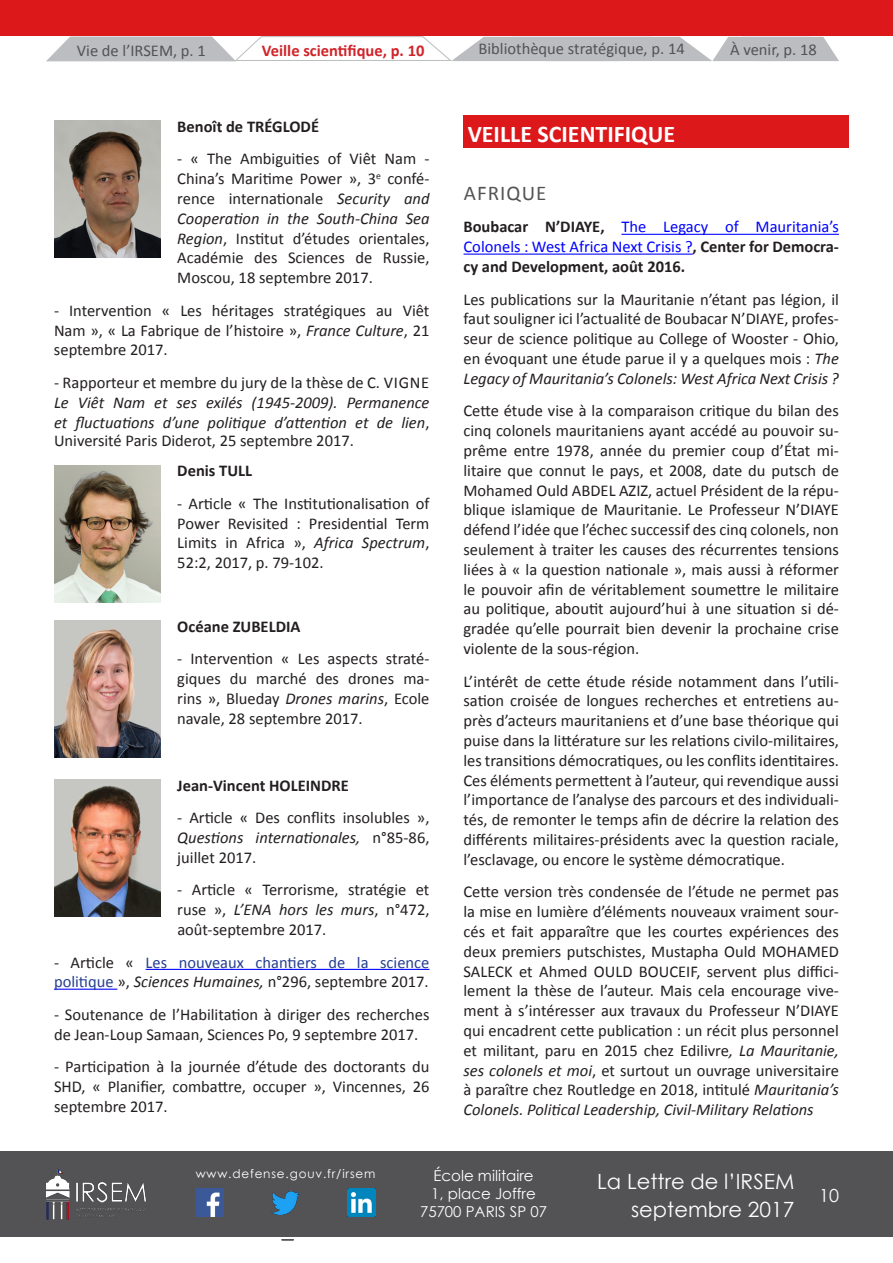
<style>
.page{position:relative;width:893px;height:1263px;background:#fff}
.page>*{position:absolute;margin:0;border:0;box-sizing:border-box;transform-origin:0 0}
.t1{font:700 24px "Calibri";color:#fff}
.t2{font:21px/27px "Century Gothic";color:#fff;text-align:right}
.Sous-titre_gris_sous{font:21px "Calibri";color:#535355}
.t3{font:18px "Century Gothic";color:#fff}
.Texte_courant__Etude{font:16.5px/19.8px "Calibri";color:#231f20;text-align:justify}
.Texte_courant__Etude-2{font:italic 16.5px/19.8px "Calibri";color:#231f20}
.Sous-titre_gris_sous-2{font:700 16.5px/19.8px "Calibri";color:#231f20;text-align:justify}
.Texte_courant__Etude-3{font:16.5px/19.8px "Calibri";color:#253f8e}
.Texte_courant__Etude-4{font:700 16.5px "Calibri";color:#231f20}
.Onglet_inactif{font:16.5px "Calibri";color:#535355}
.Onglet_inactif-2{font:700 16.5px "Calibri";color:#d1232a}
.Onglet_actif{font:16.5px "Calibri";color:#535355}
.t4{font:15px/18px "Century Gothic";color:#fff;text-align:center}
.t5{font:12px "Century Gothic";letter-spacing:.07em;color:#fff}
.s1{font-style:italic}
.s2{font-style:normal}
.s3{color:#231f20}
.s4{font-style:italic;color:#231f20}
.s5{font-weight:400;color:#00f}
</style>
<div class="page">
<div style="left:0;top:1151px;width:893px;height:85px;background:#535355"></div>
<img style="left:46px;top:1169px;width:100px;height:51px">
<img style="left:196px;top:1189px;width:28px;height:28px">
<img style="left:272px;top:1191px;width:28px;height:23px">
<img style="left:348px;top:1189px;width:28px;height:28px">
<div style="left:0;top:0;width:893px;height:36px;background:#dd181b"></div>
<hr style="left:146px;top:969px;width:283px;height:1px;background:#00f">
<hr style="left:54px;top:989px;width:63px;height:1px;background:#00f">
<img style="left:54px;top:121px;width:106px;height:137px">
<img style="left:54px;top:465px;width:106px;height:137px">
<img style="left:54px;top:621px;width:106px;height:136px">
<img style="left:54px;top:780px;width:106px;height:136px">
<hr style="left:621px;top:234px;width:218px;height:1px;background:#00f">
<hr style="left:463px;top:254px;width:230px;height:1px;background:#00f">
<div style="left:463px;top:115px;width:386px;height:32px;background:#dd181b"></div>
<svg style="left:46px;top:36px;width:793px;height:25px"></svg>
<p class="Onglet_actif" style="left:77px;top:40px;width:62px">Vie de l’IRSE</p>
<p class="Onglet_actif" style="left:159px;top:40px;width:48px">M, p. 1</p>
<p class="Onglet_inactif-2" style="left:262px;top:40px;width:164px">Veille scientifique, p. 10</p>
<p class="Onglet_inactif" style="left:479px;top:38px;width:208px">Bibliothèque stratégique, p. 14</p>
<p class="Onglet_inactif" style="left:730px;top:39px;width:88px">À venir, p. 18</p>
<p class="Texte_courant__Etude-4" style="left:177px;top:116px;width:143px">Benoît de TRÉGLODÉ</p>
<p class="Texte_courant__Etude" style="left:177px;top:149px;width:254px">- « The Ambiguities of Viêt Nam - China’s Maritime Power », 3<sup>e</sup> confé&shy;rence internationale <span class="s1">Security and Cooperation in the South-China Sea Region</span>, I nstitut d’études orientales, Académie des Sciences de Russie, Moscou, 18 septembre 2017.</p>
<p class="Texte_courant__Etude" style="left:54px;top:300px;width:377px">- I ntervention « Les héritages stratégiques au Viêt N am », « La Fabrique de l’histoire », <span class="s1">France Culture</span>, 21 septembre 2017.</p>
<p class="Texte_courant__Etude-2" style="left:54px;top:372px;width:377px"><span class="s2">- Rapporteur et membre du jury de la thèse de C. VIGNE<br></span>Le Viêt Nam et ses exilés (1945-2009). Permanence et fluctuations d’une politique d’attention et de lien<span class="s2">,</span></p>
<p class="Texte_courant__Etude" style="left:54px;top:430px;width:301px">Université Paris Diderot, 25 septembre 2017.</p>
<p class="Texte_courant__Etude-4" style="left:177px;top:460px;width:76px">Denis TULL</p>
<p class="Texte_courant__Etude" style="left:177px;top:493px;width:254px">- Article « The I nstitutionalisation of Power Revisited : Presidential Term Limits in Africa », <span class="s1">Africa Spectrum</span>, 52:2, 2017, p. 79-102.</p>
<p class="Texte_courant__Etude-4" style="left:177px;top:615px;width:125px">Océane ZUBELDIA</p>
<p class="Texte_courant__Etude" style="left:177px;top:649px;width:254px">- I ntervention « Les aspects straté&shy;giques du marché des drones ma&shy;rins », Blueday <span class="s1">Drones marins</span>, Ecole navale, 28 septembre 2017.</p>
<p class="Texte_courant__Etude-4" style="left:177px;top:775px;width:173px">Jean-Vincent HOLEINDRE</p>
<p class="Texte_courant__Etude" style="left:177px;top:808px;width:254px">- Article « Des conflits insolubles », <span class="s1">Questions internationales,</span> n°85-86, juillet 2017.</p>
<p class="Texte_courant__Etude" style="left:177px;top:880px;width:254px">- Article « Terrorisme, stratégie et ruse », <span class="s1">L’ENA hors les murs</span>, n°472, août-septembre 2017.</p>
<p class="Texte_courant__Etude-3" style="left:54px;top:952px;width:377px"><span class="s3">- Article «</span> Les nouveaux chantiers de la science politique <span class="s3">»,</span> <span class="s4">Sciences Humaines,</span> <span class="s3">n°296, septembre 2017.</span></p>
<p class="Texte_courant__Etude" style="left:54px;top:1004px;width:377px">- Soutenance de l’Habilitation à diriger des recherches de Jean-Loup Samaan, Sciences Po, 9 septembre 2017.</p>
<p class="Texte_courant__Etude" style="left:54px;top:1057px;width:377px">- Participation à la journée d’étude des doctorants du SHD, « Planifier, combattre, occuper », Vincennes, 26 septembre 2017.</p>
<p class="t1" style="left:468px;top:118px;width:209px">VEILLE SCIENTIFIQUE</p>
<p class="Sous-titre_gris_sous" style="left:464px;top:180px;width:81px">AFRIQUE</p>
<p class="Sous-titre_gris_sous-2" style="left:463px;top:217px;width:377px">Boubacar N’DIAYE, <span class="s5">The Legacy of Mauritania’s Colonels : West Africa N ext Crisis ?</span>, Center for Democra&shy;cy and Development, août 2016.</p>
<p class="Texte_courant__Etude" style="left:463px;top:289px;width:377px">Les publications sur la Mauritanie n’étant pas légion, il faut souligner ici l’actualité de Boubacar N’DIAYE, profes&shy;seur de science politique au College of Wooster - Ohio, en évoquant une étude parue il y a quelques mois : <span class="s1">The Legacy of Mauritania’s Colonels: West Africa Next Crisis ?</span></p>
<p class="Texte_courant__Etude" style="left:463px;top:401px;width:377px">Cette étude vise à la comparaison critique du bilan des cinq colonels mauritaniens ayant accédé au pouvoir su&shy;prême entre 1978, année du premier coup d’État mi&shy;litaire que connut le pays, et 2008, date du putsch de Mohamed Ould ABDE</p>
<p class="Texte_courant__Etude" style="left:463px;top:480px;width:377px;text-align:left;text-indent:145px">L AZIZ, actuel Président de la répu&shy;blique islamique de Mauritanie. Le Professeur N’DIAYE défend l’idée que l’échec successif des cinq colonels, non seulement à traiter les causes des récurrentes tensions liées à « la question nationale », mais aussi à réformer le pouvoir afin de véritablement soumettre le militaire au politique, aboutit aujourd’hui à une situation si dé&shy;gradée qu’elle pourrait bien devenir la prochaine crise violente de la sous-région.</p>
<p class="Texte_courant__Etude" style="left:463px;top:671px;width:377px">L’intérêt de cette étude réside notamment dans l’utili&shy;sation croisée de longues recherches et entretiens au&shy;près d’acteurs mauritaniens et d’une base théorique qui puise dans la littérature sur les relations civilo-militaires, les transitions démocratiques, ou les conflits identitaires.<br>Ces éléments permettent à l’auteur, qui revendique aussi l’importance de l’analyse des parcours et des individuali&shy;tés, de remonter le temps afin de décrire la relation des différents militaires-présidents avec la question raciale, l’esclavage, ou encore le système démocratique.</p>
<p class="Texte_courant__Etude" style="left:463px;top:882px;width:377px;text-align:left">Cette version très condensée de l’étude ne permet pas la mise en lumière d’éléments nouveaux vraiment sour&shy;cés et fait apparaître que les courtes expériences des deux premiers putschistes, Mustapha Ould MOHAMED SALECK et Ahmed OULD BOUCEIF, servent plus diffici&shy;lement la thèse de l’auteur. Mais cela encourage vive&shy;ment à s’intéresser aux travaux du Professeur N’DIAYE qui encadrent cette publication : un récit plus personnel et militant, paru en 2015 chez Edilivre<span class="s1">, La Mauritanie, ses colonels et moi</span>, et surtout un ouvrage universitaire à paraître chez Routledge en 2018, intitulé <span class="s1">Mauritania’s Colonels. Political Leadership, Civil-Military Relations</span></p>
<p class="t5" style="left:196px;top:1166px;width:181px">www.defense.gouv.fr/irsem</p>
<p class="t4" style="left:420px;top:1166px;width:128px">École militaire<br>1, place Joffre<br>75700 PARIS SP 07</p>
<p class="t2" style="left:597px;top:1168px;width:199px">La Lettre de l’IRSEM septembre 2017</p>
<p class="t3" style="left:819px;top:1183px;width:21px">10</p>
</div>
